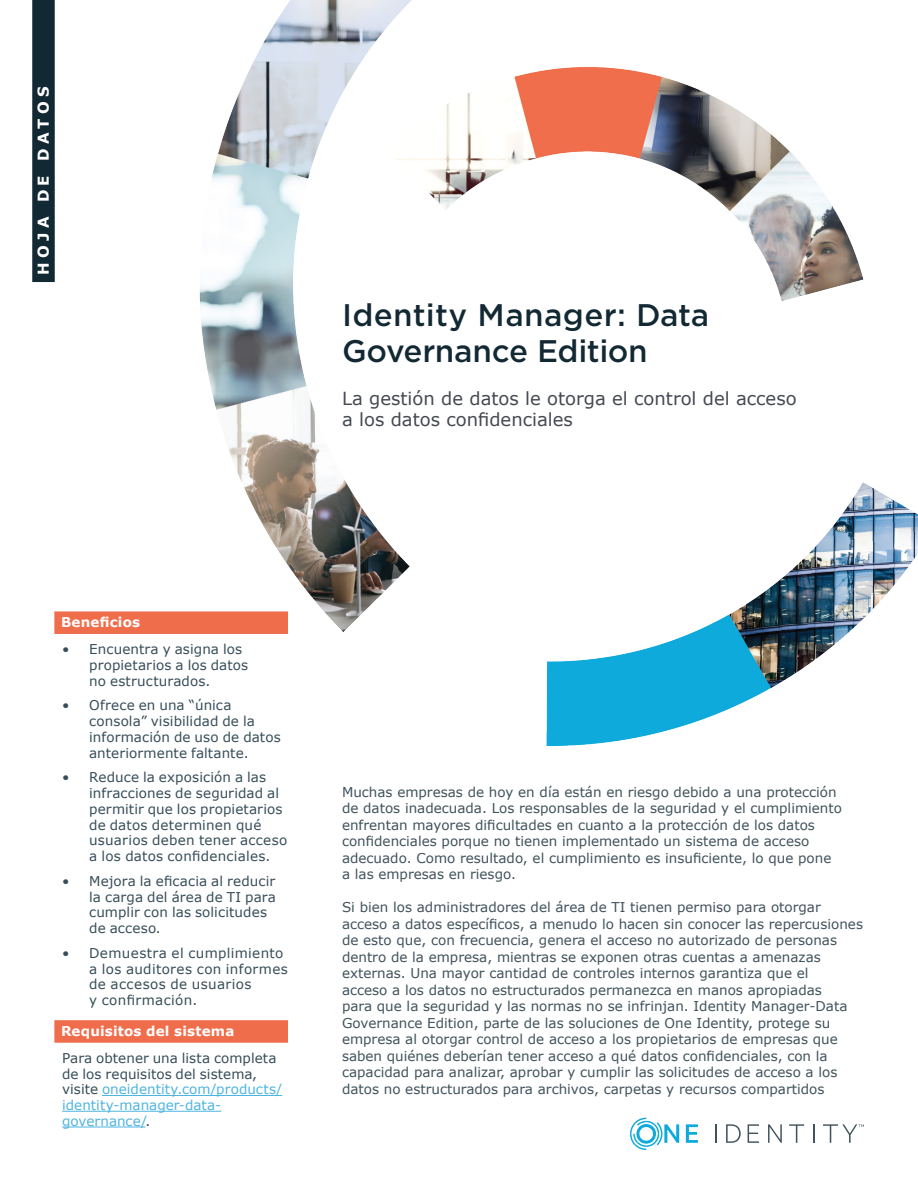
<style>
.page{position:relative;width:918px;height:1188px;background:#fff}
.page>*{position:absolute;margin:0;border:0;box-sizing:border-box;transform-origin:0 0}
._01_Headline_20{font:500 30px/36px "Gotham S Sm";letter-spacing:-.01em;color:#122934}
.Main_Subhead{font:18px/21px "Verdana";color:#454952}
.t1{font:700 15px "Verdana";letter-spacing:.3em;color:#fff}
.Body_copy{font:13.5px/16.5px "Verdana";color:#40525b}
.System_requirements{font:13.5px/15.8px "Verdana";letter-spacing:.01em;color:#374d59}
.System_requirements-2{font:13.5px/15.8px "Verdana";letter-spacing:.03em;color:#374d59}
.System_Requirements{font:700 13.5px "Verdana";letter-spacing:.015em;color:#fff}
.s1{color:#4eb4e0}
</style>
<div class="page">
<svg style="left:686px;top:1124px;width:12px;height:19px"></svg>
<svg style="left:716px;top:1124px;width:1px;height:19px"></svg>
<svg style="left:726px;top:1124px;width:15px;height:19px"></svg>
<svg style="left:748px;top:1124px;width:11px;height:19px"></svg>
<svg style="left:768px;top:1124px;width:14px;height:19px"></svg>
<svg style="left:789px;top:1124px;width:15px;height:19px"></svg>
<svg style="left:813px;top:1124px;width:1px;height:19px"></svg>
<svg style="left:630px;top:1118px;width:49px;height:32px"></svg>
<svg style="left:823px;top:1124px;width:41px;height:19px"></svg>
<div style="left:32px;top:0;width:23px;height:282px;background:#122934"></div>
<img style="left:199px;top:0;width:719px;height:746px">
<div style="left:54px;top:611px;width:234px;height:23px;background:#f06d4b"></div>
<div style="left:54px;top:1020px;width:234px;height:23px;background:#f06d4b"></div>
<hr style="left:102px;top:1095px;width:180px;height:1px;background:#4eb4e0">
<hr style="left:62px;top:1111px;width:159px;height:1px;background:#4eb4e0">
<hr style="left:62px;top:1127px;width:84px;height:1px;background:#4eb4e0">
<p class="t1" style="left:33px;top:275px;width:190px;rotate:-90deg">HOJA DE DATOS</p>
<p class="_01_Headline_20" style="left:342px;top:297px;width:369px">Identity Manager: Data<br>Governance Edition</p>
<p class="Main_Subhead" style="left:342px;top:388px;width:456px">La gestión de datos le otorga el control del acceso a los datos confidenciales</p>
<p class="System_Requirements" style="left:61px;top:613px;width:81px">Beneficios</p>
<p class="System_requirements" style="left:89px;top:641px;width:161px;text-indent:-27px">• Encuentra y asigna los propietarios a los datos no estructurados.</p>
<p class="System_requirements" style="left:89px;top:697px;width:193px;text-indent:-27px">• Ofrece en una “única consola” visibilidad de la información de uso de datos anteriormente faltante.</p>
<p class="System_requirements" style="left:89px;top:769px;width:200px;text-indent:-27px">• Reduce la exposición a las infracciones de seguridad al permitir que los propietarios de datos determinen qué usuarios deben tener acceso a los datos confidenciales.</p>
<p class="System_requirements" style="left:89px;top:873px;width:188px;text-indent:-27px">• Mejora la eficacia al reducir la carga del área de TI para cumplir con las solicitudes de acceso.</p>
<p class="System_requirements-2" style="left:89px;top:945px;width:200px;text-indent:-27px">• Demuestra el cumplimiento a los auditores con informes de accesos de usuarios<br>y confirmación.</p>
<p class="System_Requirements" style="left:61px;top:1021px;width:175px">Requisitos del sistema</p>
<p class="System_requirements" style="left:62px;top:1050px;width:222px">Para obtener una lista completa de los requisitos del sistema, visite <span class="s1">oneidentity.com/products/ identity-manager-data&shy;governance/</span>.</p>
<p class="Body_copy" style="left:342px;top:783px;width:501px">Muchas empresas de hoy en día están en riesgo debido a una protección de datos inadecuada. Los responsables de la seguridad y el cumplimiento enfrentan mayores dificultades en cuanto a la protección de los datos confidenciales porque no tienen implementado un sistema de acceso adecuado. Como resultado, el cumplimiento es insuficiente, lo que pone a las empresas en riesgo.</p>
<p class="Body_copy" style="left:342px;top:899px;width:523px">Si bien los administradores del área de TI tienen permiso para otorgar acceso a datos específicos, a menudo lo hacen sin conocer las repercusiones de esto que, con frecuencia, genera el acceso no autorizado de personas dentro de la empresa, mientras se exponen otras cuentas a amenazas externas. Una mayor cantidad de controles internos garantiza que el<br>acceso a los datos no estructurados permanezca en manos apropiadas<br>para que la seguridad y las normas no se infrinjan. Identity Manager-Data Governance Edition, parte de las soluciones de One Identity, protege su empresa al otorgar control de acceso a los propietarios de empresas que saben quiénes deberían tener acceso a qué datos confidenciales, con la capacidad para analizar, aprobar y cumplir las solicitudes de acceso a los datos no estructurados para archivos, carpetas y recursos compartidos</p>
</div>
